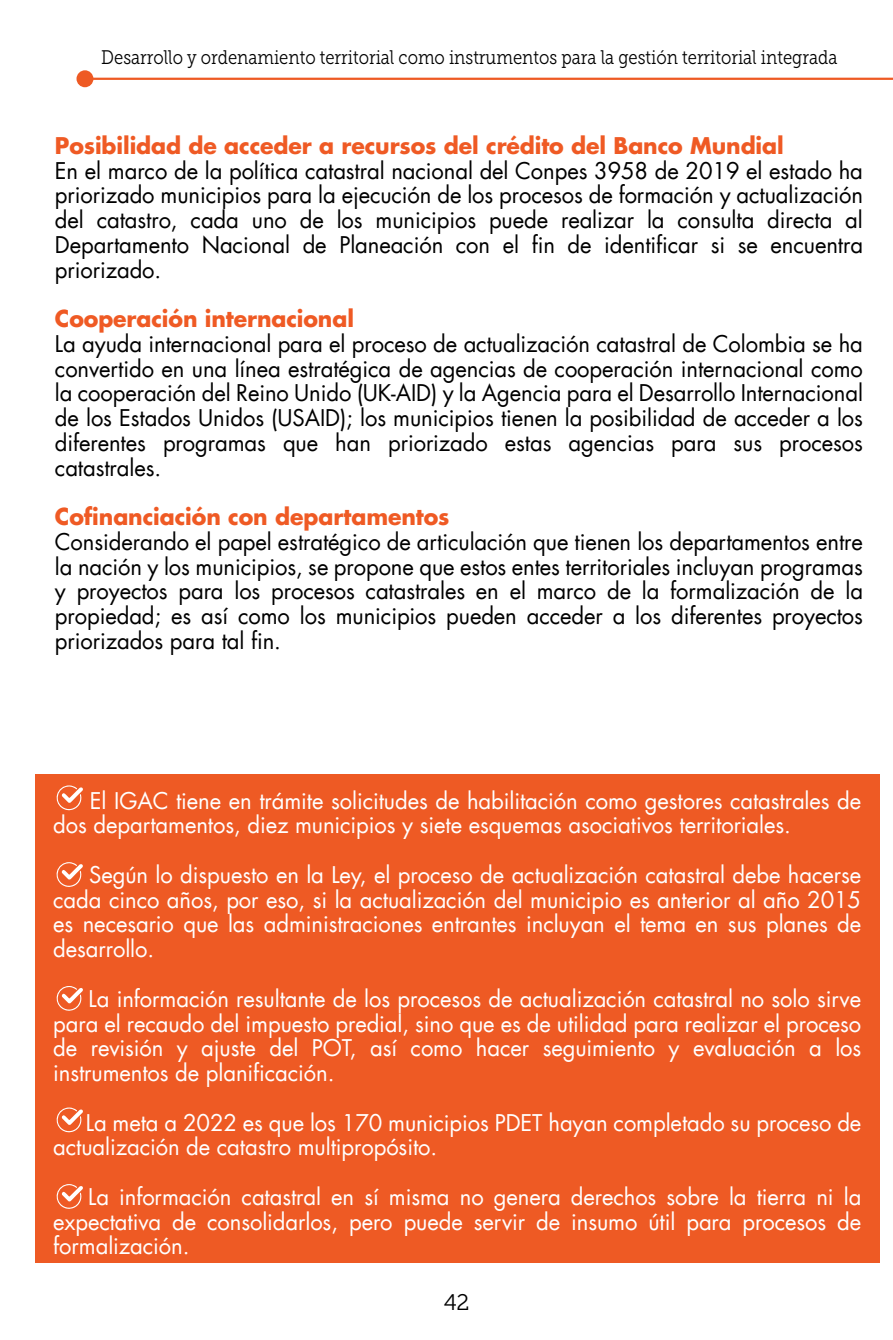
<style>
.page{position:relative;width:893px;height:1340px;background:#fff}
.page>*{position:absolute;margin:0;border:0;box-sizing:border-box;transform-origin:0 0}
.t1{font:22.5px/24.8px "Futura LT";letter-spacing:-.005em;color:#000;text-align:justify}
.t2{font:22.5px/24.8px "Futura LT";letter-spacing:-.005em;color:#fff;text-align:justify}
.t3{font:700 22.5px "Futura LT";letter-spacing:-.005em;color:#ef5a24}
.t4{font:22.5px "Museo Slab 300";color:#000}
.t5{font:19.57px "Museo Slab 300";color:#000;scale:.85 1}
</style>
<div class="page">
<div style="left:35px;top:774px;width:844px;height:488px;background:#ee5a24"></div>
<svg style="left:56px;top:785px;width:27px;height:26px"></svg>
<svg style="left:56px;top:986px;width:27px;height:25px"></svg>
<svg style="left:56px;top:1107px;width:27px;height:26px"></svg>
<svg style="left:56px;top:1184px;width:27px;height:25px"></svg>
<svg style="left:56px;top:862px;width:27px;height:25px"></svg>
<hr style="left:85px;top:78px;width:808px;height:2px;background:#ee5a24">
<div style="left:77px;top:70px;width:16px;height:17px;background:#ee5a24;border-radius:50%"></div>
<p class="t5" style="left:101px;top:46px;width:868px">Desarrollo y ordenamiento territorial como instrumentos para la gestión territorial integrada</p>
<p class="t3" style="left:55px;top:130px;width:730px">Posibilidad de acceder a recursos del crédito del Banco Mundial</p>
<p class="t1" style="left:55px;top:158px;width:810px">En el marco de la política catastral nacional del Conpes 3958 de 2019 el estado ha priorizado municipios para la ejecución de los procesos de formación y actualización del catastro, cada uno de los municipios puede realizar la consulta directa al Departamento Nacional de Planeación con el fin de identificar si se encuentra priorizado.</p>
<p class="t3" style="left:55px;top:304px;width:301px">Cooperación internacional</p>
<p class="t1" style="left:55px;top:331px;width:810px">La ayuda internacional para el proceso de actualización catastral de Colombia se ha convertido en una línea estratégica de agencias de cooperación internacional como la cooperación del Reino Unido (UK-AID) y la Agencia para el Desarrollo Internacional de los Estados Unidos (USAID); los municipios tienen la posibilidad de acceder a los diferentes programas que han priorizado estas agencias para sus procesos catastrales.</p>
<p class="t3" style="left:55px;top:502px;width:396px">Cofinanciación con departamentos</p>
<p class="t1" style="left:55px;top:529px;width:810px">Considerando el papel estratégico de articulación que tienen los departamentos entre la nación y los municipios, se propone que estos entes territoriales incluyan programas y proyectos para los procesos catastrales en el marco de la formalización de la propiedad; es así como los municipios pueden acceder a los diferentes proyectos priorizados para tal fin.</p>
<p class="t2" style="left:53px;top:788px;width:810px;text-indent:37px">El IGAC tiene en trámite solicitudes de habilitación como gestores catastrales de dos departamentos, diez municipios y siete esquemas asociativos territoriales.</p>
<p class="t2" style="left:53px;top:862px;width:810px;text-indent:36px">Según lo dispuesto en la Ley, el proceso de actualización catastral debe hacerse cada cinco años, por eso, si la actualización del municipio es anterior al año 2015 es necesario que las administraciones entrantes incluyan el tema en sus planes de desarrollo.</p>
<p class="t2" style="left:53px;top:986px;width:810px;text-indent:35px">La información resultante de los procesos de actualización catastral no solo sirve para el recaudo del impuesto predial, sino que es de utilidad para realizar el proceso de revisión y ajuste del POT, así como hacer seguimiento y evaluación a los instrumentos de planificación.</p>
<p class="t2" style="left:53px;top:1110px;width:810px;text-indent:33px">La meta a 2022 es que los 170 municipios PDET hayan completado su proceso de actualización de catastro multipropósito.</p>
<p class="t2" style="left:53px;top:1184px;width:810px;text-indent:35px">La información catastral en sí misma no genera derechos sobre la tierra ni la expectativa de consolidarlos, pero puede servir de insumo útil para procesos de formalización.</p>
<p class="t4" style="left:444px;top:1290px;width:27px">42</p>
</div>
